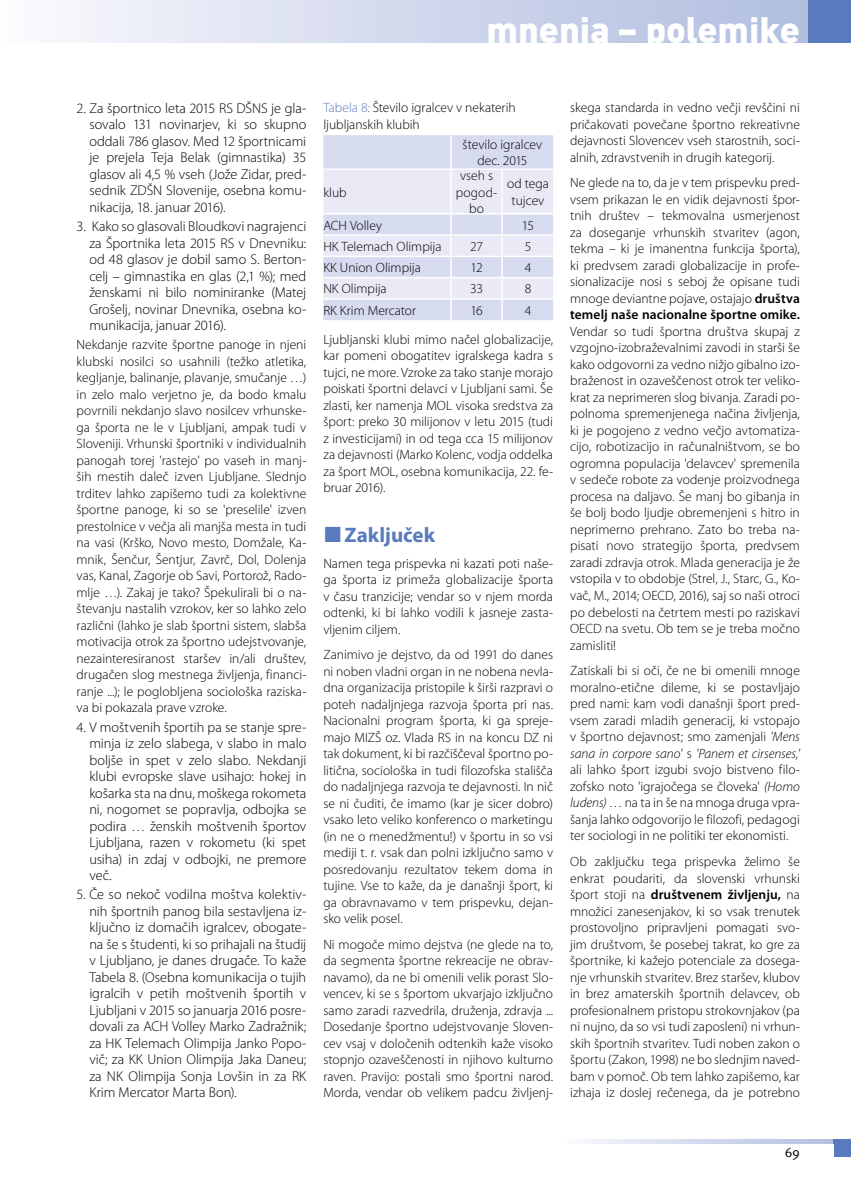
<style>
.page{position:relative;width:851px;height:1191px;background:#fff}
.page>*{position:absolute;margin:0;border:0;box-sizing:border-box;transform-origin:0 0}
.t1{font:900 36px "DINCE";color:#fff}
.t2{font:700 21px "Myriad Pro";letter-spacing:-.005em;color:#597abc}
.t3{font:300 14.25px/16.5px "Myriad Pro";letter-spacing:-.005em;color:#000;text-align:justify}
.t4{font:300 13.5px/16.5px "Myriad Pro";color:#000;text-align:justify}
.t5{font:13.5px "Meta Pro";color:#000}
.s1{color:#597abc}
.s2{font-weight:600}
.s3{font-style:italic}
</style>
<div class="page">
<div style="left:0;top:0;width:850px;height:43px;background:linear-gradient(to right,#fafafd,#abb9dd)"></div>
<div style="left:808px;top:0;width:42px;height:43px;background:#597abc"></div>
<div style="left:561px;top:1140px;width:289px;height:17px;background:linear-gradient(to right,#fbfafd,#adbbde)"></div>
<div style="left:833px;top:1140px;width:17px;height:17px;background:#597abc"></div>
<div style="left:561px;top:1144px;width:272px;height:13px;background:#fff"></div>
<div style="left:323px;top:135px;width:230px;height:33px;background:#d6dbef"></div>
<hr style="left:450px;top:135px;width:1px;height:33px;background:#fff">
<svg style="left:323px;top:170px;width:230px;height:150px;background:#e2e5f3"></svg>
<h1 class="t1" style="left:486px;top:5px;width:315px">mnenja – polemike</h1>
<p class="t3" style="left:89px;top:100px;width:218px;text-indent:-13px">2. Za športnico leta 2015 RS DŠNS je gla&shy;sovalo 131 novinarjev, ki so skupno oddali 786 glasov. Med 12 športnicami je prejela Teja Belak (gimnastika) 35 glasov ali 4,5 % vseh (Jože Zidar, pred&shy;sednik ZDŠN Slovenije, osebna komu&shy;nikacija, 18. januar 2016).</p>
<p class="t3" style="left:89px;top:218px;width:218px;text-indent:-13px">3. Kako so glasovali Bloudkovi nagrajenci za Športnika leta 2015 RS v Dnevniku: od 48 glasov je dobil samo S. Berton&shy;celj – gimnastika en glas (2,1 %); med ženskami ni bilo nominiranke (Matej Grošelj, novinar Dnevnika, osebna ko&shy;munikacija, januar 2016).</p>
<p class="t4" style="left:77px;top:337px;width:231px">Nekdanje razvite športne panoge in njeni klubski nosilci so usahnili (težko atletika, kegljanje, balinanje, plavanje, smučanje …) in zelo malo verjetno je, da bodo kmalu povrnili nekdanjo slavo nosilcev vrhunske&shy;ga športa ne le v Ljubljani, ampak tudi v Sloveniji. Vrhunski športniki v individualnih panogah torej 'rastejo' po vaseh in manj&shy;ših mestih daleč izven Ljubljane. Slednjo trditev lahko zapišemo tudi za kolektivne športne panoge, ki so se 'preselile' izven prestolnice v večja ali manjša mesta in tudi na vasi (Krško, Novo mesto, Domžale, Ka&shy;mnik, Šenčur, Šentjur, Zavrč, Dol, Dolenja vas, Kanal, Zagorje ob Savi, Portorož, Rado&shy;mlje …). Zakaj je tako? Špekulirali bi o na&shy;števanju nastalih vzrokov, ker so lahko zelo različni (lahko je slab športni sistem, slabša motivacija otrok za športno udejstvovanje, nezainteresiranost staršev in/ali društev, drugačen slog mestnega življenja, financi&shy;ranje ...); le poglobljena sociološka raziska&shy;va bi pokazala prave vzroke.</p>
<p class="t3" style="left:89px;top:719px;width:218px;text-indent:-13px">4. V moštvenih športih pa se stanje spre&shy;minja iz zelo slabega, v slabo in malo boljše in spet v zelo slabo. Nekdanji klubi evropske slave usihajo: hokej in košarka sta na dnu, moškega rokometa ni, nogomet se popravlja, odbojka se podira … ženskih moštvenih športov Ljubljana, razen v rokometu (ki spet usiha) in zdaj v odbojki, ne premore več.</p>
<p class="t3" style="left:89px;top:886px;width:218px;text-indent:-13px">5. Če so nekoč vodilna moštva kolektiv&shy;nih športnih panog bila sestavljena iz&shy;ključno iz domačih igralcev, obogate&shy;na še s študenti, ki so prihajali na študij v Ljubljano, je danes drugače. To kaže Tabela 8. (Osebna komunikacija o tujih igralcih v petih moštvenih športih v Ljubljani v 2015 so januarja 2016 posre&shy;dovali za ACH Volley Marko Zadražnik; za HK Telemach Olimpija Janko Popo&shy;vič; za KK Union Olimpija Jaka Daneu; za NK Olimpija Sonja Lovšin in za RK Krim Mercator Marta Bon).</p>
<p class="t4" style="left:323px;top:100px;width:194px"><span class="s1">Tabela 8:</span> Število igralcev v nekaterih ljubljanskih klubih</p>
<p class="t4" style="left:462px;top:136px;width:81px;text-align:center">število igralcev dec. 2015</p>
<p class="t4" style="left:323px;top:184px;width:25px">klub</p>
<p class="t4" style="left:456px;top:167px;width:43px;text-align:center">vseh s pogod&shy;bo</p>
<p class="t4" style="left:507px;top:176px;width:43px;text-align:center">od tega tujcev</p>
<p class="t4" style="left:323px;top:217px;width:60px">ACH Volley</p>
<p class="t4" style="left:522px;top:217px;width:14px">15</p>
<p class="t4" style="left:323px;top:238px;width:120px">HK Telemach Olimpija</p>
<p class="t4" style="left:470px;top:238px;width:14px">27</p>
<p class="t4" style="left:524px;top:238px;width:8px">5</p>
<p class="t4" style="left:323px;top:259px;width:99px">KK Union Olimpija</p>
<p class="t4" style="left:470px;top:259px;width:14px">12</p>
<p class="t4" style="left:524px;top:259px;width:8px">4</p>
<p class="t4" style="left:323px;top:281px;width:65px">NK Olimpija</p>
<p class="t4" style="left:470px;top:281px;width:14px">33</p>
<p class="t4" style="left:524px;top:281px;width:8px">8</p>
<p class="t4" style="left:323px;top:302px;width:94px">RK Krim Mercator</p>
<p class="t4" style="left:470px;top:302px;width:14px">16</p>
<p class="t4" style="left:323px;top:296px;width:231px;line-height:29px;text-indent:201px">4<br>Ljubljanski klubi mimo načel globalizacije,</p>
<p class="t4" style="left:323px;top:348px;width:231px">kar pomeni obogatitev igralskega kadra s tujci, ne more. Vzroke za tako stanje morajo poiskati športni delavci v Ljubljani sami. Še zlasti, ker namenja MOL visoka sredstva za šport: preko 30 milijonov v letu 2015 (tudi z investicijami) in od tega cca 15 milijonov za dejavnosti (Marko Kolenc, vodja oddelka za šport MOL, osebna komunikacija, 22. fe&shy;bruar 2016).</p>
<h2 class="t2" style="left:344px;top:521px;width:92px">Zaključek</h2>
<p class="t4" style="left:323px;top:555px;width:231px">Namen tega prispevka ni kazati poti naše&shy;ga športa iz primeža globalizacije športa v času tranzicije; vendar so v njem morda odtenki, ki bi lahko vodili k jasneje zasta&shy;vljenim ciljem.</p>
<p class="t4" style="left:323px;top:647px;width:231px">Zanimivo je dejstvo, da od 1991 do danes ni noben vladni organ in ne nobena nevla&shy;dna organizacija pristopile k širši razpravi o poteh nadaljnjega razvoja športa pri nas.<br>Nacionalni program športa, ki ga spreje&shy;majo MIZŠ oz. Vlada RS in na koncu DZ ni tak dokument, ki bi razčiščeval športno po&shy;litična, sociološka in tudi filozofska stališča do nadaljnjega razvoja te dejavnosti. In nič se ni čuditi, če imamo (kar je sicer dobro) vsako leto veliko konferenco o marketingu (in ne o menedžmentu!) v športu in so vsi mediji t. r. vsak dan polni izključno samo v posredovanju rezultatov tekem doma in tujine. Vse to kaže, da je današnji šport, ki ga obravnavamo v tem prispevku, dejan&shy;sko velik posel.</p>
<p class="t4" style="left:323px;top:936px;width:231px">Ni mogoče mimo dejstva (ne glede na to, da segmenta športne rekreacije ne obrav&shy;navamo), da ne bi omenili velik porast Slo&shy;vencev, ki se s športom ukvarjajo izključno samo zaradi razvedrila, druženja, zdravja ...<br>Dosedanje športno udejstvovanje Sloven&shy;cev vsaj v določenih odtenkih kaže visoko stopnjo ozaveščenosti in njihovo kulturno raven. Pravijo: postali smo športni narod.<br>Morda, vendar ob velikem padcu življenj-</p>
<p class="t4" style="left:570px;top:100px;width:231px">skega standarda in vedno večji revščini ni pričakovati povečane športno rekreativne dejavnosti Slovencev vseh starostnih, soci&shy;alnih, zdravstvenih in drugih kategorij.</p>
<p class="t4" style="left:570px;top:175px;width:231px">Ne glede na to, da je v tem prispevku pred&shy;vsem prikazan le en vidik dejavnosti špor&shy;tnih društev – tekmovalna usmerjenost za doseganje vrhunskih stvaritev (agon, tekma – ki je imanentna funkcija športa), ki predvsem zaradi globalizacije in profe&shy;sionalizacije nosi s seboj že opisane tudi mnoge deviantne pojave, ostajajo <span class="s2">društva temelj naše nacionalne športne omike.</span></p>
<p class="t4" style="left:570px;top:323px;width:231px">Vendar so tudi športna društva skupaj z vzgojno-izobraževalnimi zavodi in starši še kako odgovorni za vedno nižjo gibalno izo&shy;braženost in ozaveščenost otrok ter veliko&shy;krat za neprimeren slog bivanja. Zaradi po&shy;polnoma spremenjenega načina življenja, ki je pogojeno z vedno večjo avtomatiza&shy;cijo, robotizacijo in računalništvom, se bo ogromna populacija 'delavcev' spremenila v sedeče robote za vodenje proizvodnega procesa na daljavo. Še manj bo gibanja in še bolj bodo ljudje obremenjeni s hitro in neprimerno prehrano. Zato bo treba na&shy;pisati novo strategijo športa, predvsem zaradi zdravja otrok. Mlada generacija je že vstopila v to obdobje (Strel, J., Starc, G., Ko&shy;vač, M., 2014; OECD, 2016), saj so naši otroci po debelosti na četrtem mesti po raziskavi OECD na svetu. Ob tem se je treba močno zamisliti!</p>
<p class="t4" style="left:570px;top:663px;width:231px">Zatiskali bi si oči, če ne bi omenili mnoge moralno-etične dileme, ki se postavljajo pred nami: kam vodi današnji šport pred&shy;vsem zaradi mladih generacij, ki vstopajo v športno dejavnost; smo zamenjali <span class="s3">'Mens sana in corpore sano'</span> s <span class="s3">'Panem et cirsenses,' </span>ali lahko šport izgubi svojo bistveno filo&shy;zofsko noto 'igrajočega se človeka' <span class="s3">(Homo ludens)</span> … na ta in še na mnoga druga vpra&shy;šanja lahko odgovorijo le filozofi, pedagogi ter sociologi in ne politiki ter ekonomisti.</p>
<p class="t4" style="left:570px;top:853px;width:231px">Ob zaključku tega prispevka želimo še enkrat poudariti, da slovenski vrhunski šport stoji na <span class="s2">društvenem življenju,</span> na množici zanesenjakov, ki so vsak trenutek prostovoljno pripravljeni pomagati svo&shy;jim društvom, še posebej takrat, ko gre za športnike, ki kažejo potenciale za dosega&shy;nje vrhunskih stvaritev. Brez staršev, klubov in brez amaterskih športnih delavcev, ob profesionalnem pristopu strokovnjakov (pa ni nujno, da so vsi tudi zaposleni) ni vrhun&shy;skih športnih stvaritev. Tudi noben zakon o športu (Zakon, 1998) ne bo slednjim naved&shy;bam v pomoč. Ob tem lahko zapišemo, kar izhaja iz doslej rečenega, da je potrebno</p>
<p class="t5" style="left:784px;top:1144px;width:17px">69</p>
</div>
